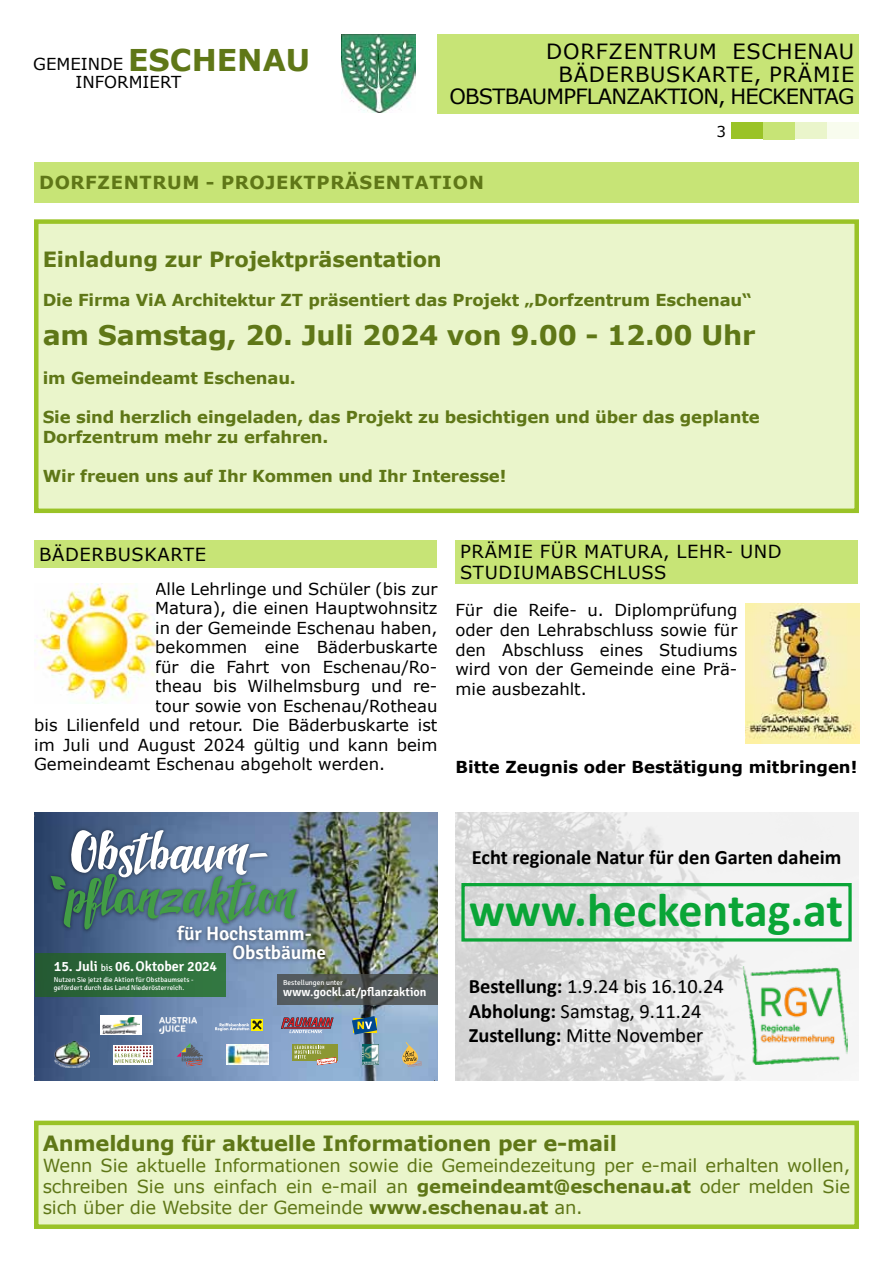
<style>
.page{position:relative;width:893px;height:1263px;background:#fff}
.page>*{position:absolute;margin:0;border:0;box-sizing:border-box;transform-origin:0 0}
.t1{font:700 48px "Calibri";color:#0aa537}
.t2{font:700 27px "Verdana";letter-spacing:-.01em;color:#5f7717}
.t3{font:700 21px "Verdana";letter-spacing:-.01em;color:#5f7717}
.t4{font:21px "Verdana";letter-spacing:.035em;color:#000}
.t5{font:20.4px/24.9px "Calibri";color:#000}
.t6{font:700 20.4px "Calibri";color:#000}
.t7{font:600 19.35px/18.6px "Signika";letter-spacing:-.01em;color:#fff}
.t8{font:18px/21px "Verdana";letter-spacing:-.01em;color:#5f7717;text-align:justify}
.t9{font:18px "Verdana";letter-spacing:.035em;color:#000}
.t10{font:700 18px "Verdana";letter-spacing:.035em;color:#5f7717}
.t11{font:16.5px/19.5px "Verdana";color:#000;text-align:justify}
.t12{font:700 16.5px/19.5px "Verdana";letter-spacing:-.01em;color:#5f7717}
.t13{font:700 16.5px "Verdana";color:#000}
.t14{font:15px "Verdana";color:#000}
.t15{font:600 14.1px "Signika";letter-spacing:-.01em;color:#fff}
.t16{font:600 12.15px "Signika";letter-spacing:-.005em;color:#fff}
.t17{font:7.35px "Signika";color:#fff}
.t18{font:7.05px/7.9px "Signika";letter-spacing:.005em;color:#fff}
.s1{font-weight:700;font-size:30px;color:#5f7717}
.s2{font-weight:400;font-size:9.9px}
.s3{font-weight:700}
</style>
<div class="page">
<div style="left:437px;top:34px;width:422px;height:79px;background:#c7e476"></div>
<div style="left:731px;top:122px;width:32px;height:17px;background:#9ac327"></div>
<div style="left:763px;top:122px;width:32px;height:17px;background:#c7e476"></div>
<div style="left:795px;top:122px;width:32px;height:17px;background:#eaf5cb"></div>
<div style="left:827px;top:122px;width:32px;height:17px;background:#f8fcee"></div>
<img style="left:341px;top:34px;width:74px;height:79px">
<div style="left:36px;top:1123px;width:821px;height:104px;background:#eaf5cb"></div>
<div style="left:34px;top:1121px;width:825px;height:108px;border:4px solid #9ac327"></div>
<div style="left:36px;top:222px;width:821px;height:289px;background:#eaf5cb"></div>
<div style="left:34px;top:219px;width:825px;height:294px;border:4px solid #9ac327"></div>
<div style="left:35px;top:162px;width:824px;height:40px;background:#c7e476"></div>
<div style="left:455px;top:540px;width:403px;height:43px;background:#c7e476"></div>
<div style="left:35px;top:540px;width:402px;height:27px;background:#c7e476"></div>
<img style="left:34px;top:583px;width:121px;height:121px">
<img style="left:746px;top:603px;width:113px;height:140px">
<img style="left:455px;top:812px;width:404px;height:268px">
<div style="left:461px;top:883px;width:391px;height:58px;border:3px solid #0aa537"></div>
<img style="left:742px;top:967px;width:105px;height:98px">
<img style="left:35px;top:812px;width:402px;height:268px">
<div style="left:35px;top:953px;width:191px;height:44px;background:linear-gradient(to right,#255a32,#347b42)"></div>
<svg style="left:277px;top:974px;width:160px;height:30px;background:#535959"></svg>
<svg style="left:402px;top:1042px;width:20px;height:25px"></svg>
<img style="left:226px;top:1045px;width:42px;height:19px">
<img style="left:362px;top:1045px;width:16px;height:19px">
<svg style="left:292px;top:1044px;width:45px;height:16px"></svg>
<svg style="left:295px;top:1046px;width:42px;height:19px"></svg>
<svg style="left:177px;top:1043px;width:26px;height:23px"></svg>
<img style="left:109px;top:1040px;width:48px;height:29px">
<svg style="left:115px;top:1046px;width:36px;height:17px"></svg>
<img style="left:54px;top:1042px;width:35px;height:25px">
<img style="left:160px;top:1017px;width:37px;height:16px">
<div style="left:252px;top:1019px;width:11px;height:11px;background:#fff100"></div>
<svg style="left:215px;top:1020px;width:47px;height:11px"></svg>
<svg style="left:281px;top:1017px;width:53px;height:16px"></svg>
<svg style="left:352px;top:1016px;width:25px;height:18px"></svg>
<svg style="left:100px;top:1015px;width:42px;height:20px"></svg>
<img style="left:102px;top:1017px;width:37px;height:16px">
<img style="left:171px;top:918px;width:146px;height:33px">
<img style="left:227px;top:937px;width:105px;height:32px">
<img style="left:45px;top:824px;width:257px;height:111px">
<svg style="left:50px;top:830px;width:247px;height:100px;background:#678894"></svg>
<svg style="left:34px;top:812px;width:6px;height:4px"></svg>
<svg style="left:34px;top:1075px;width:6px;height:6px"></svg>
<svg style="left:434px;top:812px;width:4px;height:4px"></svg>
<svg style="left:434px;top:1075px;width:4px;height:6px"></svg>
<p class="t11" style="left:33px;top:54px;width:279px">GEMEINDE <span class="s1">ESCHENAU</span></p>
<p class="t11" style="left:75px;top:72px;width:107px">INFORMIERT</p>
<p class="t4" style="left:546px;top:37px;width:151px">Do rfzentrumes</p>
<p class="t4" style="left:761px;top:37px;width:32px">chenau</p>
<p class="t4" style="left:558px;top:60px;width:93px">bäde rbuska</p>
<p class="t4" style="left:712px;top:60px;width:115px">rte, prämie</p>
<p class="t4" style="left:449px;top:82px;width:70px">Obstbaumpflan</p>
<p class="t4" style="left:626px;top:82px;width:67px">zaktion</p>
<p class="t4" style="left:718px;top:82px;width:68px">, hecken</p>
<p class="t4" style="left:813px;top:82px;width:27px">tag</p>
<p class="t14" style="left:716px;top:121px;width:11px">3</p>
<p class="t10" style="left:39px;top:170px;width:61px">dorfzent</p>
<p class="t10" style="left:152px;top:170px;width:127px">ru m - projektp</p>
<p class="t10" style="left:330px;top:170px;width:44px">räsentati</p>
<p class="t10" style="left:453px;top:170px;width:29px">on</p>
<p class="t3" style="left:43px;top:244px;width:401px">Einladung zur Projektpräsentation</p>
<p class="t12" style="left:43px;top:290px;width:711px">Die Firma ViA Architektur ZT präsentiert das Projekt „Dorfzentrum Eschenau“</p>
<h2 class="t2" style="left:43px;top:316px;width:714px">am Samstag, 20. Juli 2024 von 9.00 - 12.00 Uhr</h2>
<p class="t12" style="left:43px;top:368px;width:255px">im Gemeindeamt Eschenau.</p>
<p class="t12" style="left:43px;top:407px;width:718px">Sie sind herzlich eingeladen, das Projekt zu besichtigen und über das geplante<br>Dorfzentrum mehr zu erfahren.</p>
<p class="t12" style="left:43px;top:465px;width:465px">Wir freuen uns auf Ihr Kommen und Ihr Interesse!</p>
<p class="t9" style="left:39px;top:542px;width:80px">Bäde rbuska</p>
<p class="t9" style="left:171px;top:542px;width:25px">rte</p>
<p class="t11" style="left:155px;top:579px;width:284px">Alle Lehrlinge und Schüler (bis zur</p>
<p class="t11" style="left:155px;top:598px;width:284px">Matura), die einen Hauptwohnsitz</p>
<p class="t11" style="left:155px;top:618px;width:284px">in der Gemeinde Eschenau haben,</p>
<p class="t11" style="left:155px;top:637px;width:284px">bekommen eine Bäderbuskarte</p>
<p class="t11" style="left:155px;top:657px;width:284px">für die Fahrt von Eschenau/Ro-</p>
<p class="t11" style="left:155px;top:676px;width:284px">theau bis Wilhelmsburg und re-</p>
<p class="t11" style="left:155px;top:696px;width:284px">tour sowie von Eschenau/Rotheau</p>
<p class="t11" style="left:34px;top:715px;width:405px">bis Lilienfeld und retour. Die Bäderbuskarte ist</p>
<p class="t11" style="left:34px;top:735px;width:405px">im Juli und August 2024 gültig und kann beim</p>
<p class="t11" style="left:34px;top:754px;width:352px">Gemeindeamt Eschenau abgeholt werden.</p>
<p class="t9" style="left:460px;top:539px;width:50px">prämiefü</p>
<p class="t9" style="left:565px;top:539px;width:117px">r Matura, leh</p>
<p class="t9" style="left:713px;top:539px;width:33px">r- und</p>
<p class="t9" style="left:460px;top:560px;width:39px">Studiumabs</p>
<p class="t9" style="left:590px;top:560px;width:27px">chluss</p>
<p class="t11" style="left:455px;top:600px;width:284px">Für die Reife- u. Diplomprüfung oder den Lehrabschluss sowie für den Abschluss eines Studiums wird von der Gemeinde eine Prä&shy;mie ausbezahlt.</p>
<p class="t13" style="left:455px;top:755px;width:403px">Bitte Zeugnis oder Bestätigung mitbringen!</p>
<p class="t7" style="left:233px;top:923px;width:95px;text-indent:-55px">für Hochstamm-<br>Obstbäume</p>
<p class="t15" style="left:54px;top:956px;width:165px">15. Juli <span class="s2">bis</span> 06.Oktober 2024</p>
<p class="t18" style="left:54px;top:975px;width:141px">Nutzen Sie jetzt die Aktion für Obstbaumsets - gefördert durch das Land Niederösterreich.</p>
<p class="t17" style="left:283px;top:977px;width:61px">Bestellungen unter</p>
<p class="t16" style="left:283px;top:983px;width:145px">www.gockl.at/pflanzaktion</p>
<p class="t6" style="left:472px;top:843px;width:371px">Echt regionale Natur für den Garten daheim</p>
<h1 class="t1" style="left:469px;top:876px;width:376px">www.heckentag.at</h1>
<p class="t5" style="left:469px;top:973px;width:256px"><span class="s3">Bestellung:</span> 1.9.24 bis 16.10.24<br><span class="s3">Abholung:</span> Samstag, 9.11.24<br><span class="s3">Zustellung:</span> Mitte November</p>
<p class="t3" style="left:43px;top:1129px;width:576px">Anmeldung für aktuelle Informationen per e-mail</p>
<p class="t8" style="left:43px;top:1155px;width:809px">Wenn Sie aktuelle Informationen sowie die Gemeindezeitung per e-mail erhalten wollen, schreiben Sie uns einfach ein e-mail an <span class="s3">gemeindeamt@eschenau.at</span> oder melden Sie sich über die Website der Gemeinde <span class="s3">www.eschenau.at</span> an.</p>
</div>
